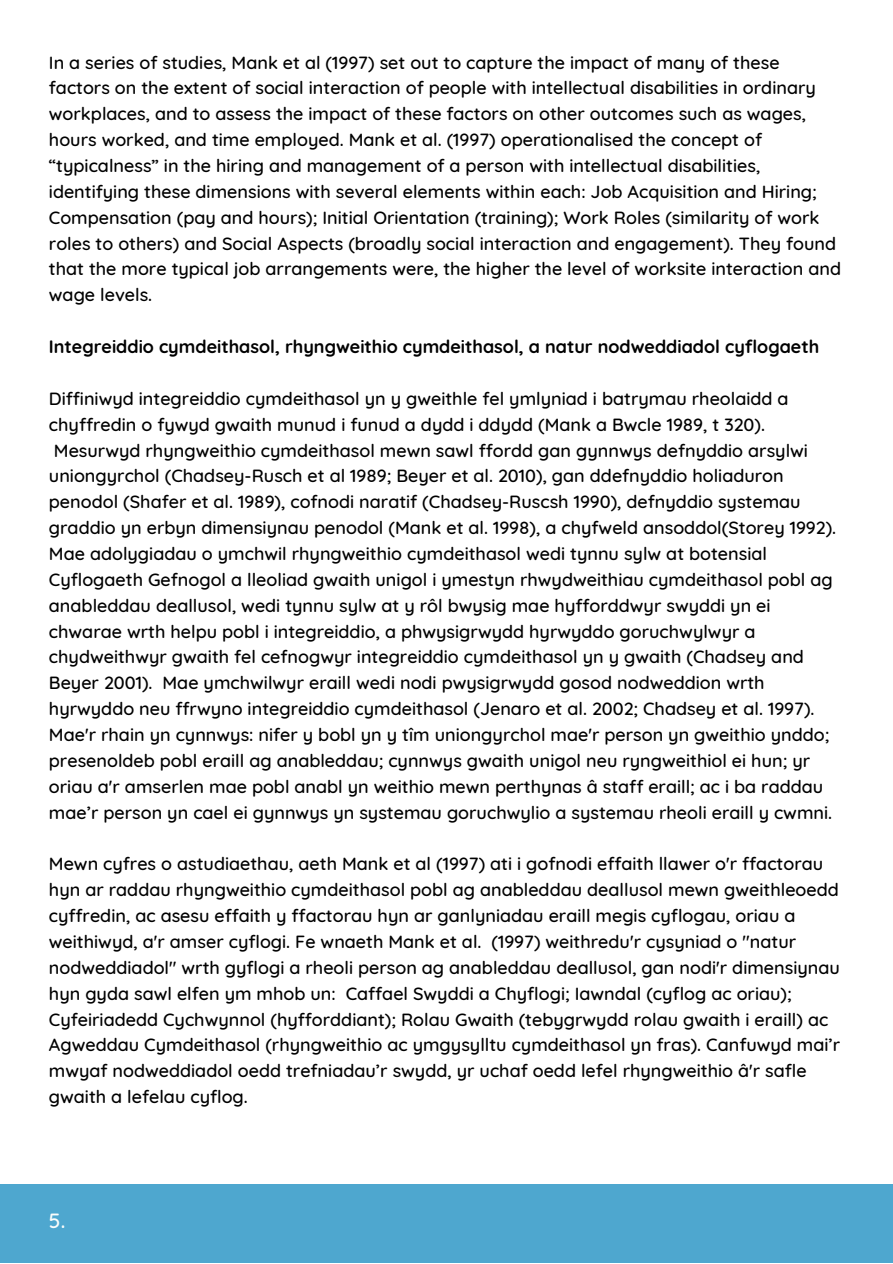
<style>
.page{position:relative;width:893px;height:1264px;background:#fff}
.page>*{position:absolute;margin:0;border:0;box-sizing:border-box;transform-origin:0 0}
.t1{font:700 27px "Quicksand";color:#fafcfb}
.t2{font:500 21px "Quicksand";color:#fafcfb}
.t3{font:500 18px/25.8px "Quicksand";color:#000}
.t4{font:700 18px "Quicksand";color:#000}
</style>
<div class="page">
<div style="left:0;top:1184px;width:892px;height:78px;background:#4ea7cf"></div>
<p class="t3" style="left:49px;top:49px;width:793px">In a series of studies, Mank et al (1997) set out to capture the impact of many of these factors on the extent of social interaction of people with intellectual disabilities in ordinary workplaces, and to assess the impact of these factors on other outcomes such as wages, hours worked, and time employed. Mank et al. (1997) operationalised the concept of “typicalness” in the hiring and management of a person with intellectual disabilities, identifying these dimensions with several elements within each: Job Acquisition and Hiring; Compensation (pay and hours); Initial Orientation (training); Work Roles (similarity of work roles to others) and Social Aspects (broadly social interaction and engagement). They found that the more typical job arrangements were, the higher the level of worksite interaction and wage levels.</p>
<p class="t4" style="left:49px;top:335px;width:771px">Integreiddio cymdeithasol, rhyngweithio cymdeithasol, a natur nodweddiadol cyflogaeth</p>
<p class="t3" style="left:49px;top:385px;width:788px">Diffiniwyd integreiddio cymdeithasol yn y gweithle fel ymlyniad i batrymau rheolaidd a chyffredin o fywyd gwaith munud i funud a dydd i ddydd (Mank a Bwcle 1989, t 320).<br>Mesurwyd rhyngweithio cymdeithasol mewn sawl ffordd gan gynnwys defnyddio arsylwi uniongyrchol (Chadsey-Rusch et al 1989; Beyer et al. 2010), gan ddefnyddio holiaduron penodol (Shafer et al. 1989), cofnodi naratif (Chadsey-Ruscsh 1990), defnyddio systemau graddio yn erbyn dimensiynau penodol (Mank et al. 1998), a chyfweld ansoddol(Storey 1992).<br>Mae adolygiadau o ymchwil rhyngweithio cymdeithasol wedi tynnu sylw at botensial Cyflogaeth Gefnogol a lleoliad gwaith unigol i ymestyn rhwydweithiau cymdeithasol pobl ag anableddau deallusol, wedi tynnu sylw at y rôl bwysig mae hyfforddwyr swyddi yn ei chwarae wrth helpu pobl i integreiddio, a phwysigrwydd hyrwyddo goruchwylwyr a chydweithwyr gwaith fel cefnogwyr integreiddio cymdeithasol yn y gwaith (Chadsey and Beyer 2001). Mae ymchwilwyr eraill wedi nodi pwysigrwydd gosod nodweddion wrth hyrwyddo neu ffrwyno integreiddio cymdeithasol (Jenaro et al. 2002; Chadsey et al. 1997).<br>Mae'r rhain yn cynnwys: nifer y bobl yn y tîm uniongyrchol mae'r person yn gweithio ynddo; presenoldeb pobl eraill ag anableddau; cynnwys gwaith unigol neu ryngweithiol ei hun; yr oriau a'r amserlen mae pobl anabl yn weithio mewn perthynas â staff eraill; ac i ba raddau mae’r person yn cael ei gynnwys yn systemau goruchwylio a systemau rheoli eraill y cwmni.</p>
<p class="t3" style="left:49px;top:850px;width:792px">Mewn cyfres o astudiaethau, aeth Mank et al (1997) ati i gofnodi effaith llawer o'r ffactorau hyn ar raddau rhyngweithio cymdeithasol pobl ag anableddau deallusol mewn gweithleoedd cyffredin, ac asesu effaith y ffactorau hyn ar ganlyniadau eraill megis cyflogau, oriau a weithiwyd, a'r amser cyflogi. Fe wnaeth Mank et al. (1997) weithredu'r cysyniad o "natur nodweddiadol" wrth gyflogi a rheoli person ag anableddau deallusol, gan nodi'r dimensiynau hyn gyda sawl elfen ym mhob un: Caffael Swyddi a Chyflogi; Iawndal (cyflog ac oriau); Cyfeiriadedd Cychwynnol (hyfforddiant); Rolau Gwaith (tebygrwydd rolau gwaith i eraill) ac Agweddau Cymdeithasol (rhyngweithio ac ymgysylltu cymdeithasol yn fras). Canfuwyd mai’r mwyaf nodweddiadol oedd trefniadau’r swydd, yr uchaf oedd lefel rhyngweithio â'r safle gwaith a lefelau cyflog.</p>
<h1 class="t1" style="left:45px;top:1198px;width:23px">2.</h1>
<p class="t2" style="left:49px;top:1206px;width:18px">5.</p>
</div>
